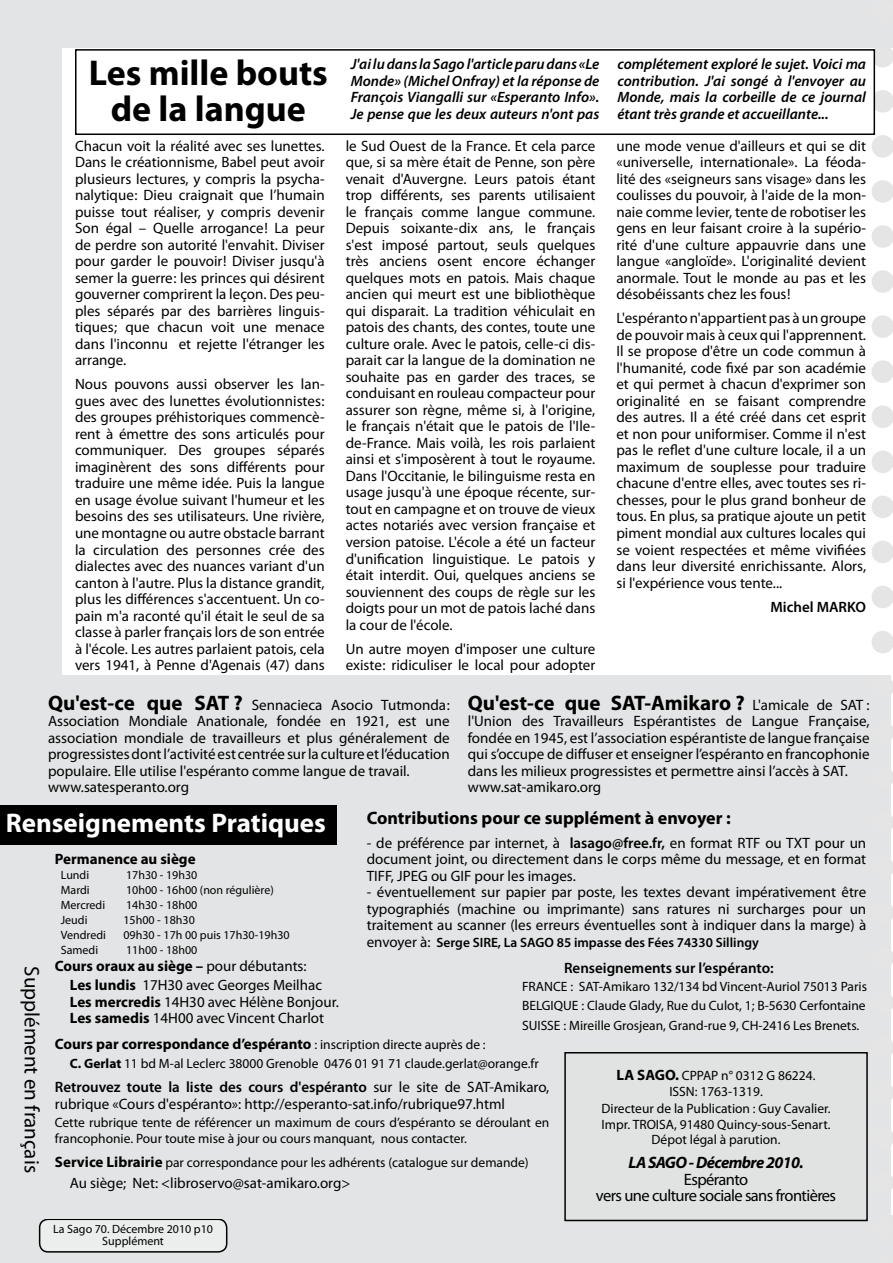
<style>
.page{position:relative;width:893px;height:1263px;background:#fff}
.page>*{position:absolute;margin:0;border:0;box-sizing:border-box;transform-origin:0 0}
.t1{font:700 36px/36px "Myriad Pro";color:#000;text-align:center}
.t2{font:700 27px "Myriad Pro";color:#fefefe}
.t3{font:700 21px "Myriad Pro";color:#000}
.t4{font:21px "Myriad Pro";color:#000}
.t5{font:700 18px "Myriad Pro";color:#000}
.t6{font:16.5px/16.5px "Myriad Pro";letter-spacing:-.035em;color:#000;text-align:center}
.t7{font:italic 700 16.5px "Myriad Pro";letter-spacing:-.035em;color:#000}
.t8{font:15px/16.5px "Myriad Pro";color:#000;text-align:justify}
.t9{font:italic 600 15px/16.5px "Myriad Pro";color:#000;text-align:justify}
.t10{font:700 15px "Myriad Pro";color:#000}
.t11{font:600 15px "Myriad Pro";color:#000}
.t12{font:13.5px/16.5px "Myriad Pro";color:#000}
.t13{font:600 13.5px "Myriad Pro";color:#000}
.t14{font:12px/12px "Myriad Pro";color:#000;text-align:center}
.s1{font-weight:700;font-size:21px}
.s2{font-weight:400;font-size:15px}
.s3{font-weight:600}
.s4{font-weight:700}
.s5{font-weight:400;font-size:13.5px}
.s6{font-weight:700;font-size:15px}
</style>
<div class="page">
<div style="left:0;top:0;width:62px;height:1263px;background:#e3e4e5"></div>
<div style="left:0;top:1215px;width:893px;height:48px;background:#e3e4e5"></div>
<div style="left:40px;top:1219px;width:187px;height:33px;background:#eceded;border-radius:9px"></div>
<div style="left:39px;top:1218px;width:188px;height:34px;border:2px solid #000;border-radius:9px"></div>
<div style="left:0;top:0;width:893px;height:48px;background:#e3e4e5"></div>
<div style="left:40px;top:675px;width:851px;height:543px;background:#e3e4e5"></div>
<div style="left:564px;top:1052px;width:304px;height:169px;border:2px solid #000"></div>
<div style="left:0;top:805px;width:337px;height:40px;background:#000"></div>
<svg style="left:871px;top:56px;width:22px;height:1134px"></svg>
<div style="left:76px;top:50px;width:798px;height:84px;background:#fff"></div>
<div style="left:75px;top:49px;width:800px;height:86px;border:2px solid #000"></div>
<h1 class="t1" style="left:89px;top:54px;width:241px">Les mille bouts de la langue</h1>
<p class="t9" style="left:351px;top:56px;width:250px">J'ai lu dans la Sago l'article paru dans «Le Monde» (Michel Onfray) et la réponse de François Viangalli sur «Esperanto Info».<br>Je pense que les deux auteurs n'ont pas</p>
<p class="t9" style="left:617px;top:56px;width:250px">complétement exploré le sujet. Voici ma contribution. J'ai songé à l'envoyer au Monde, mais la corbeille de ce journal étant très grande et accueillante...</p>
<p class="t8" style="left:75px;top:137px;width:251px">Chacun voit la réalité avec ses lunettes.<br>Dans le créationnisme, Babel peut avoir plusieurs lectures, y compris la psycha&shy;nalytique: Dieu craignait que l’humain puisse tout réaliser, y compris devenir Son égal – Quelle arrogance! La peur de perdre son autorité l'envahit. Diviser pour garder le pouvoir! Diviser jusqu'à semer la guerre: les princes qui désirent gouverner comprirent la leçon. Des peu&shy;ples séparés par des barrières linguis&shy;tiques; que chacun voit une menace dans l'inconnu et rejette l'étranger les arrange.</p>
<p class="t8" style="left:75px;top:376px;width:251px">Nous pouvons aussi observer les lan&shy;gues avec des lunettes évolutionnistes: des groupes préhistoriques commencè&shy;rent à émettre des sons articulés pour communiquer. Des groupes séparés imaginèrent des sons différents pour traduire une même idée. Puis la langue en usage évolue suivant l'humeur et les besoins des ses utilisateurs. Une rivière, une montagne ou autre obstacle barrant la circulation des personnes crée des dialectes avec des nuances variant d'un canton à l'autre. Plus la distance grandit, plus les différences s'accentuent. Un co&shy;pain m'a raconté qu'il était le seul de sa classe à parler français lors de son entrée à l'école. Les autres parlaient patois, cela vers 1941, à Penne d'Agenais (47) dans</p>
<p class="t8" style="left:346px;top:137px;width:251px">le Sud Ouest de la France. Et cela parce que, si sa mère était de Penne, son père venait d'Auvergne. Leurs patois étant trop différents, ses parents utilisaient le français comme langue commune.<br>Depuis soixante-dix ans, le français s'est imposé partout, seuls quelques très anciens osent encore échanger quelques mots en patois. Mais chaque ancien qui meurt est une bibliothèque qui disparait. La tradition véhiculait en patois des chants, des contes, toute une culture orale. Avec le patois, celle-ci dis&shy;parait car la langue de la domination ne souhaite pas en garder des traces, se conduisant en rouleau compacteur pour assurer son règne, même si, à l'origine, le français n'était que le patois de l'Ile&shy;de-France. Mais voilà, les rois parlaient ainsi et s'imposèrent à tout le royaume.<br>Dans l'Occitanie, le bilinguisme resta en usage jusqu'à une époque récente, sur&shy;tout en campagne et on trouve de vieux actes notariés avec version française et version patoise. L'école a été un facteur d'unification linguistique. Le patois y était interdit. Oui, quelques anciens se souviennent des coups de règle sur les doigts pour un mot de patois laché dans la cour de l'école.</p>
<p class="t8" style="left:346px;top:640px;width:251px">Un autre moyen d'imposer une culture existe: ridiculiser le local pour adopter</p>
<p class="t8" style="left:616px;top:137px;width:251px">une mode venue d'ailleurs et qui se dit «universelle, internationale». La féoda&shy;lité des «seigneurs sans visage» dans les coulisses du pouvoir, à l'aide de la mon&shy;naie comme levier, tente de robotiser les gens en leur faisant croire à la supério&shy;rité d'une culture appauvrie dans une langue «angloïde». L'originalité devient anormale. Tout le monde au pas et les désobéissants chez les fous!</p>
<p class="t8" style="left:616px;top:310px;width:251px">L'espéranto n'appartient pas à un groupe de pouvoir mais à ceux qui l'apprennent.<br>Il se propose d'être un code commun à l'humanité, code fixé par son académie et qui permet à chacun d'exprimer son originalité en se faisant comprendre des autres. Il a été créé dans cet esprit et non pour uniformiser. Comme il n'est pas le reflet d'une culture locale, il a un maximum de souplesse pour traduire chacune d'entre elles, avec toutes ses ri&shy;chesses, pour le plus grand bonheur de tous. En plus, sa pratique ajoute un petit piment mondial aux cultures locales qui se voient respectées et même vivifiées dans leur diversité enrichissante. Alors, si l'expérience vous tente...</p>
<p class="t11" style="left:770px;top:597px;width:97px">Michel MARKO</p>
<p class="t8" style="left:48px;top:696px;width:403px;text-align:left"><span class="s1">Qu'est-ce que SAT ?</span> Sennacieca Asocio Tutmonda:<br>Association Mondiale Anationale, fondée en 1921, est une association mondiale de travailleurs et plus généralement de progressistes dont l’activité est centrée sur la culture et l’éducation populaire. Elle utilise l'espéranto comme langue de travail. www.satesperanto.org</p>
<h3 class="t3" style="left:468px;top:689px;width:403px">Qu'est-ce que SAT-Amikaro ? <span class="s2">L'amicale de SAT :</span></h3>
<p class="t8" style="left:468px;top:712px;width:403px;text-align:left">l'Union des Travailleurs Espérantistes de Langue Française, fondée en 1945, est l’association espérantiste de langue française qui s’occupe de diffuser et enseigner l’espéranto en francophonie dans les milieux progressistes et permettre ainsi l’accès à SAT. www.sat-amikaro.org</p>
<p class="t5" style="left:367px;top:806px;width:366px">Contributions pour ce supplément à envoyer :</p>
<p class="t8" style="left:367px;top:834px;width:501px">- de préférence par internet, à <span class="s3">lasago@free.fr,</span> en format RTF ou TXT pour un document joint, ou directement dans le corps même du message, et en format TIFF, JPEG ou GIF pour les images.</p>
<p class="t8" style="left:367px;top:883px;width:501px">- éventuellement sur papier par poste, les textes devant impérativement être typographiés (machine ou imprimante) sans ratures ni surcharges pour un traitement au scanner (les erreurs éventuelles sont à indiquer dans la marge) à</p>
<p class="t13" style="left:367px;top:933px;width:394px"><span class="s2">envoyer à:</span> Serge SIRE, La SAGO 85 impasse des Fées 74330 Sillingy</p>
<h2 class="t2" style="left:6px;top:805px;width:322px">Renseignements Pratiques</h2>
<p class="t10" style="left:55px;top:849px;width:142px">Permanence au siège</p>
<p class="t14" style="left:61px;top:869px;width:30px">Lundi</p>
<p class="t14" style="left:126px;top:869px;width:73px">17h30 - 19h30</p>
<p class="t14" style="left:61px;top:884px;width:30px">Mardi</p>
<p class="t14" style="left:126px;top:884px;width:149px">10h00 - 16h00 (non régulière)</p>
<p class="t14" style="left:61px;top:899px;width:46px">Mercredi</p>
<p class="t14" style="left:126px;top:899px;width:73px">14h30 - 18h00</p>
<p class="t14" style="left:61px;top:914px;width:28px">Jeudi</p>
<p class="t14" style="left:123px;top:914px;width:73px">15h00 - 18h30</p>
<p class="t14" style="left:61px;top:929px;width:47px">Vendredi</p>
<p class="t14" style="left:123px;top:929px;width:168px">09h30 - 17h 00 puis 17h30-19h30</p>
<p class="t14" style="left:61px;top:944px;width:39px">Samedi</p>
<p class="t14" style="left:126px;top:944px;width:73px">11h00 - 18h00</p>
<p class="t8" style="left:70px;top:955px;width:254px;line-height:19.5px;text-indent:-15px"><span class="s4">Cours oraux au siège –</span> pour débutants:<br><span class="s4">Les lundis</span> 17H30 avec Georges Meilhac</p>
<p class="t8" style="left:70px;top:993px;width:271px"><span class="s4">Les mercredis</span> 14H30 avec Hélène Bonjour.<br><span class="s4">Les samedis</span> 14H00 avec Vincent Charlot</p>
<p class="t10" style="left:55px;top:1034px;width:432px">Cours par correspondance d’espéranto <span class="s5">: inscription directe auprès de :</span></p>
<p class="t12" style="left:70px;top:1055px;width:470px"><span class="s4">C. Gerlat</span> 11 bd M-al Leclerc 38000 Grenoble 0476 01 91 71 claude.gerlat@orange.fr</p>
<p class="t8" style="left:55px;top:1078px;width:496px"><span class="s3">Retrouvez toute la liste des cours d'espéranto</span> sur le site de SAT-Amikaro, rubrique «Cours d'espéranto»: http://esperanto-sat.info/rubrique97.html</p>
<p class="t12" style="left:55px;top:1114px;width:496px">Cette rubrique tente de référencer un maximum de cours d’espéranto se déroulant en francophonie. Pour toute mise à jour ou cours manquant, nous contacter.</p>
<p class="t12" style="left:55px;top:1154px;width:475px"><span class="s6">Service Librairie</span> par correspondance pour les adhérents (catalogue sur demande)</p>
<p class="t8" style="left:70px;top:1174px;width:282px">Au siège; Net: &lt;libroservo@sat-amikaro.org&gt;</p>
<p class="t11" style="left:564px;top:958px;width:211px">Renseignements sur l’espéranto:</p>
<p class="t12" style="left:522px;top:976px;width:346px;line-height:19.5px;text-align:justify">FRANCE : SAT-Amikaro 132/134 bd Vincent-Auriol 75013 Paris BELGIQUE : Claude Glady, Rue du Culot, 1; B-5630 Cerfontaine SUISSE : Mireille Grosjean, Grand-rue 9, CH-2416 Les Brenets.</p>
<h3 class="t4" style="left:45px;top:966px;width:208px;rotate:90deg">Supplément en français</h3>
<p class="t12" style="left:601px;top:1067px;width:231px;text-align:center"><span class="s6">LA SAGO.</span> CPPAP n° 0312 G 86224.<br>ISSN: 1763-1319.<br>Directeur de la Publication : Guy Cavalier.<br>Impr. TROISA, 91480 Quincy-sous-Senart.</p>
<p class="t12" style="left:652px;top:1131px;width:131px">Dépot légal à parution.</p>
<p class="t7" style="left:628px;top:1152px;width:177px">LA SAGO - Décembre 2010.</p>
<p class="t6" style="left:596px;top:1171px;width:242px">Espéranto<br>vers une culture sociale sans frontières</p>
<p class="t14" style="left:53px;top:1223px;width:161px">La Sago 70. Décembre 2010 p10<br>Supplément</p>
</div>
